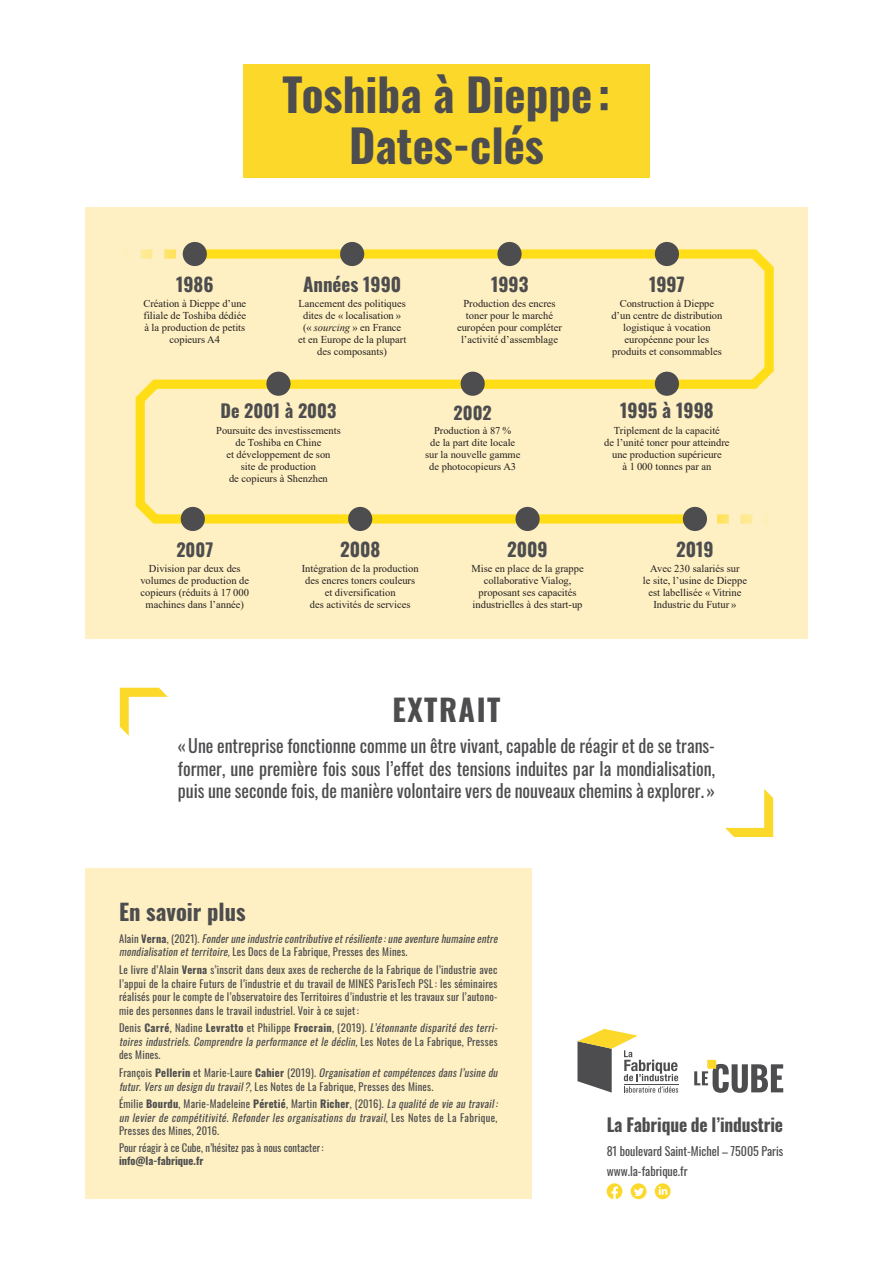
<style>
.page{position:relative;width:893px;height:1263px;background:#fff}
.page>*{position:absolute;margin:0;border:0;box-sizing:border-box;transform-origin:0 0}
.t1{font:700 45px/51px "Oswald";color:#4d4d4f;text-align:center}
.t2{font:700 30px "Oswald";letter-spacing:.05em;color:#4d4d4f}
.t3{font:700 22.5px "Oswald";color:#4d4d4f}
.t4{font:700 18.9px "Oswald";color:#4d4d4f}
.t5{font:18px/22.5px "Oswald";color:#4d4d4f;text-align:justify}
.t6{font:700 18px "Oswald";letter-spacing:-.01em;color:#4d4d4f}
.t7{font:700 17.7px "Oswald";color:#4d4d4f}
.t8{font:12px/19.2px "Oswald";color:#4d4d4f}
.t9{font:10.5px/12px "Times New Roman";color:#231f20;text-align:center}
.t10{font:italic 10.5px/13.5px "Oswald";color:#4d4d4f}
.t11{font:10.5px/13.5px "Oswald";letter-spacing:.02em;color:#4d4d4f;text-align:justify}
.t12{font:10.5px "Oswald";color:#4d4d4f}
.t13{font:700 10.5px "Oswald";color:#4d4d4f}
.t14{font:10.35px/12px "Times New Roman";color:#231f20;text-align:center}
.s1{font-style:italic}
.s2{font-style:normal}
.s3{font-weight:700;font-style:normal}
.s4{font-weight:700}
</style>
<div class="page">
<div style="left:85px;top:207px;width:723px;height:432px;background:#fef0c2"></div>
<div style="left:243px;top:64px;width:406px;height:114px;background:#fcd82b"></div>
<svg style="left:120px;top:688px;width:48px;height:48px"></svg>
<svg style="left:725px;top:789px;width:48px;height:48px"></svg>
<div style="left:85px;top:869px;width:446px;height:330px;background:#fef0c2"></div>
<div style="left:122px;top:249px;width:7px;height:10px;background:#ffefbc"></div>
<svg style="left:135px;top:245px;width:639px;height:283px"></svg>
<div style="left:683px;top:507px;width:24px;height:24px;background:#4d4d4f;border-radius:50%"></div>
<div style="left:515px;top:507px;width:25px;height:24px;background:#4d4d4f;border-radius:50%"></div>
<div style="left:348px;top:507px;width:24px;height:24px;background:#4d4d4f;border-radius:50%"></div>
<div style="left:181px;top:507px;width:24px;height:24px;background:#4d4d4f;border-radius:50%"></div>
<div style="left:655px;top:372px;width:24px;height:24px;background:#4d4d4f;border-radius:50%"></div>
<div style="left:461px;top:372px;width:24px;height:24px;background:#4d4d4f;border-radius:50%"></div>
<div style="left:266px;top:372px;width:25px;height:24px;background:#4d4d4f;border-radius:50%"></div>
<div style="left:655px;top:242px;width:24px;height:24px;background:#4d4d4f;border-radius:50%"></div>
<div style="left:497px;top:242px;width:25px;height:24px;background:#4d4d4f;border-radius:50%"></div>
<div style="left:340px;top:242px;width:24px;height:24px;background:#4d4d4f;border-radius:50%"></div>
<div style="left:183px;top:242px;width:24px;height:24px;background:#4d4d4f;border-radius:50%"></div>
<svg style="left:607px;top:1183px;width:15px;height:16px"></svg>
<svg style="left:631px;top:1183px;width:15px;height:16px"></svg>
<svg style="left:655px;top:1183px;width:16px;height:16px"></svg>
<svg style="left:577px;top:1029px;width:101px;height:64px"></svg>
<svg style="left:694px;top:1060px;width:89px;height:33px"></svg>
<h3 class="t4" style="left:176px;top:275px;width:39px">1986</h3>
<h1 class="t1" style="left:283px;top:72px;width:329px">Toshiba à Dieppe :<br>Dates-clés</h1>
<h3 class="t4" style="left:303px;top:275px;width:100px">Années 1990</h3>
<h3 class="t4" style="left:491px;top:275px;width:39px">1993</h3>
<h3 class="t4" style="left:649px;top:275px;width:37px">1997</h3>
<p class="t9" style="left:143px;top:297px;width:104px">Création à Dieppe d’une filiale de Toshiba dédiée à la production de petits copieurs A4</p>
<p class="t9" style="left:298px;top:297px;width:110px">Lancement des politiques dites de « localisation » (« <span class="s1">sourcing</span> » en France et en Europe de la plupart des composants)</p>
<p class="t9" style="left:457px;top:297px;width:106px">Production des encres toner pour le marché européen pour compléter l’activité d’assemblage</p>
<p class="t9" style="left:611px;top:297px;width:113px">Construction à Dieppe d’un centre de distribution logistique à vocation européenne pour les produits et consommables</p>
<h3 class="t6" style="left:221px;top:402px;width:117px">De 2001 à 2003</h3>
<h3 class="t7" style="left:454px;top:403px;width:40px">2002</h3>
<h3 class="t4" style="left:620px;top:401px;width:95px">1995 à 1998</h3>
<p class="t9" style="left:216px;top:424px;width:126px">Poursuite des investissements de Toshiba en Chine<br>et développement de son<br>site de production<br>de copieurs à Shenzhen</p>
<p class="t14" style="left:425px;top:425px;width:97px">Production à 87 %<br>de la part dite locale sur la nouvelle gamme de photocopieurs A3</p>
<p class="t9" style="left:604px;top:424px;width:127px">Triplement de la capacité<br>de l’unité toner pour atteindre une production supérieure<br>à 1 000 tonnes par an</p>
<h3 class="t6" style="left:176px;top:540px;width:38px">2007</h3>
<p class="t9" style="left:140px;top:562px;width:110px">Division par deux des volumes de production de copieurs (réduits à 17 000 machines dans l’année)</p>
<h3 class="t4" style="left:340px;top:539px;width:42px">2008</h3>
<p class="t9" style="left:302px;top:562px;width:118px">Intégration de la production des encres toners couleurs et diversification<br>des activités de services</p>
<h3 class="t4" style="left:507px;top:539px;width:42px">2009</h3>
<p class="t9" style="left:471px;top:562px;width:114px">Mise en place de la grappe collaborative Vialog, proposant ses capacités industrielles à des start-up</p>
<h3 class="t4" style="left:676px;top:539px;width:39px">2019</h3>
<p class="t9" style="left:643px;top:562px;width:106px">Avec 230 salariés sur<br>le site, l’usine de Dieppe est labellisée « Vitrine<br>Industrie du Futur »</p>
<h2 class="t2" style="left:392px;top:694px;width:110px">EXTRAIT</h2>
<p class="t5" style="left:178px;top:733px;width:539px">«Une entreprise fonctionne comme un être vivant, capable de réagir et de se trans&shy;former, une première fois sous l’effet des tensions induites par la mondialisation, puis une seconde fois, de manière volontaire vers de nouveaux chemins à explorer. »</p>
<h3 class="t3" style="left:119px;top:900px;width:128px">En savoir plus</h3>
<p class="t10" style="left:119px;top:931px;width:383px"><span class="s2">A l a i n</span> <span class="s3">V e r n a</span> <span class="s2">, ( 2 0 2 1 ) .</span> Fonderuneindustriecontributiveetrésiliente :uneaventurehumaineentre mondialisationetterritoire,<span class="s2">Les Docs de La Fabrique, Presses des Mines.</span></p>
<p class="t11" style="left:119px;top:962px;width:380px">Le livre d’Alain <span class="s4">Verna</span> s’inscrit dans deux axes de recherche de la Fabrique de l’industrie avec l’appui de la chaire Futurs de l’industrie et du travail de MINES ParisTech PSL: les séminaires réalisés pour le compte de l’observatoire des Territoires d’industrie et les travaux sur l’autono&shy;mie des personnes dans le travail industriel. Voir à ce sujet :</p>
<p class="t10" style="left:119px;top:1020px;width:383px"><span class="s2">Denis</span> <span class="s3">Carré</span><span class="s2">, Nadine</span> <span class="s3">Levratto</span> <span class="s2">et Philippe</span> <span class="s3">Frocrain</span><span class="s2">, (2019).</span> L’étonnantedisparitédesterri&shy;toiresindustriels.Comprendrelaperformanceetledéclin,<span class="s2">L e s N o t e s d e L a F a b r i q u e , P r e s s e s des Mines.</span></p>
<p class="t10" style="left:119px;top:1065px;width:383px"><span class="s2">François</span> <span class="s3">Pellerin</span> <span class="s2">et Marie-Laure</span> <span class="s3">Cahier</span> <span class="s2">(2019).</span> Organisationetcompétencesdansl’usinedu futur.Versundesigndutravail?,<span class="s2">Les Notes de La Fabrique, Presses des Mines.</span></p>
<p class="t10" style="left:119px;top:1096px;width:383px"><span class="s2">Émilie</span> <span class="s3">Bourdu</span><span class="s2">, Marie-Madeleine</span> <span class="s3">Péretié</span><span class="s2">, Martin</span> <span class="s3">Richer</span><span class="s2">, (2016).</span> Laqualitédevieautravail: un levierdecompétitivité.Refonderlesorganisationsdu travail,<span class="s2">L e s N o t e s d e L a F a b r i q u e ,<br>Presses des Mines, 2016.</span></p>
<p class="t12" style="left:119px;top:1139px;width:206px">Pour réagir à ce Cube, n’hésitez pas à nous contacter:</p>
<p class="t13" style="left:119px;top:1155px;width:86px">info@la-fabrique.fr</p>
<h3 class="t6" style="left:607px;top:1116px;width:178px">La Fabrique de l’industrie</h3>
<p class="t8" style="left:607px;top:1141px;width:178px">81 boulevard Saint-Michel – 75005 Paris www.la-fabrique.fr</p>
</div>
